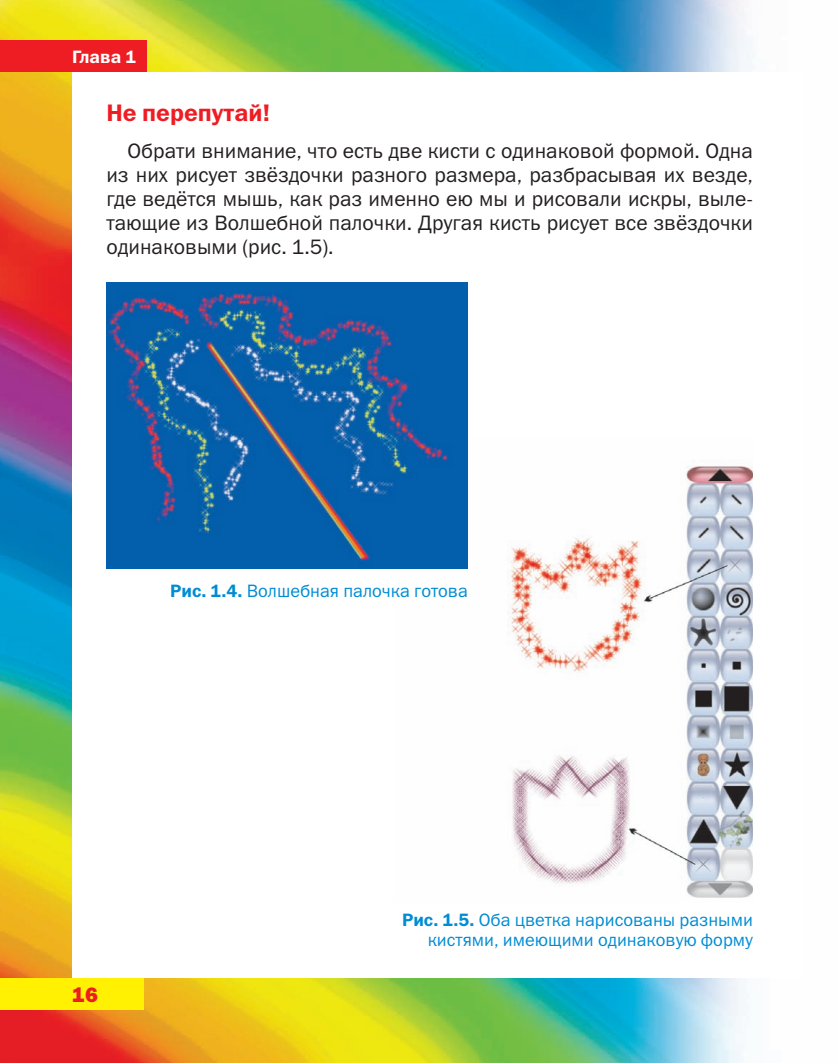
<style>
.page{position:relative;width:838px;height:1063px;background:#fff}
.page>*{position:absolute;margin:0;border:0;box-sizing:border-box;transform-origin:0 0}
.Пред_заг{font:24px "Franklin Gothic Demi C";color:#ee1d23}
.Прим_осн{font:21px/24px "Franklin Gothic Book C";color:#231f20;text-align:justify}
.t1{font:21px "Franklin Gothic Heavy C";color:#ee1d23}
.Прим_осн-2{font:18px/19.5px "Franklin Gothic Book C";color:#008cd3;text-align:right}
.Рис_подпись{font:18px "Franklin Gothic Book C";color:#008cd3}
.t2{font:18px "Franklin Gothic Demi C";color:#fff}
.s1{font-family:"Franklin Gothic Demi C"}
</style>
<div class="page">
<img style="left:0;top:0;width:749px;height:1063px">
<div style="left:72px;top:72px;width:732px;height:906px;background:#fff"></div>
<div style="left:0;top:41px;width:146px;height:31px;background:#ee1d23"></div>
<div style="left:0;top:978px;width:143px;height:32px;background:#fff101"></div>
<img style="left:394px;top:460px;width:359px;height:438px">
<img style="left:106px;top:283px;width:362px;height:285px">
<p class="t2" style="left:72px;top:46px;width:66px">Глава 1</p>
<p class="Пред_заг" style="left:106px;top:99px;width:165px">Не перепутай!</p>
<p class="Прим_осн" style="left:106px;top:138px;width:648px;text-indent:21px">Обрати внимание, что есть две кисти с одинаковой формой. Одна из них рисует звёздочки разного размера, разбрасывая их везде, где ведётся мышь, как раз именно ею мы и рисовали искры, выле&shy;тающие из Волшебной палочки. Другая кисть рисует все звёздочки одинаковыми (рис. 1.5).</p>
<p class="Рис_подпись" style="left:170px;top:581px;width:299px"><span class="s1">Рис. 1.4.</span> Волшебная палочка готова</p>
<p class="t1" style="left:72px;top:983px;width:27px">16</p>
<p class="Прим_осн-2" style="left:402px;top:910px;width:352px"><span class="s1">Рис. 1.5.</span> Оба цветка нарисованы разными кистями, имеющими одинаковую форму</p>
</div>
